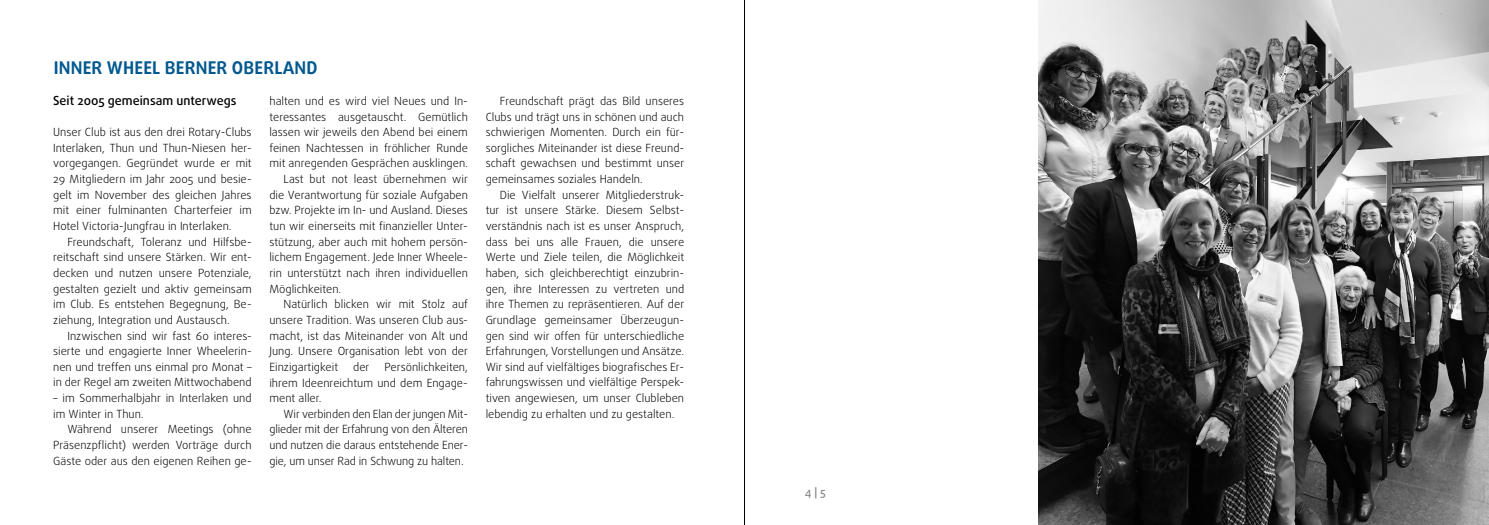
<style>
.page{position:relative;width:1489px;height:525px;background:#fff}
.page>*{position:absolute;margin:0;border:0;box-sizing:border-box;transform-origin:0 0}
.t1{font:700 17.5px "Daxline Pro";letter-spacing:.01em;color:#00588f}
.t2{font:500 12.5px "Daxline Pro";color:#000}
.t3{font:300 11.25px/15.6px "Daxline Pro";color:#000;text-align:justify}
.t4{font:500 11.25px "Daxline Pro";color:#878988}
</style>
<div class="page">
<img style="left:1038px;top:0;width:450px;height:524px">
<hr style="left:744px;top:0;width:1px;height:524px;background:#000">
<h1 class="t1" style="left:54px;top:56px;width:265px">INNER WHEEL BERNER OBERLAND</h1>
<p class="t2" style="left:53px;top:92px;width:185px">Seit 2005 gemeinsam unterwegs</p>
<p class="t3" style="left:53px;top:124px;width:200px">Unser Club ist aus den drei Rotary-Clubs Interlaken, Thun und Thun-Niesen her&shy;vorgegangen. Gegründet wurde er mit 29 Mitgliedern im Jahr 2005 und besie&shy;gelt im November des gleichen Jahres mit einer fulminanten Charterfeier im Hotel Victoria-Jungfrau in Interlaken.</p>
<p class="t3" style="left:53px;top:234px;width:200px;text-indent:14px">Freundschaft, Toleranz und Hilfsbe&shy;reitschaft sind unsere Stärken. Wir ent&shy;decken und nutzen unsere Potenziale, gestalten gezielt und aktiv gemeinsam im Club. Es entstehen Begegnung, Be&shy;ziehung, Integration und Austausch.</p>
<p class="t3" style="left:53px;top:327px;width:200px;text-indent:14px">Inzwischen sind wir fast 60 interes&shy;sierte und engagierte Inner Wheelerin&shy;nen und treffen uns einmal pro Monat – in der Regel am zweiten Mittwochabend</p>
<p class="t3" style="left:53px;top:390px;width:200px">– im Sommerhalbjahr in Interlaken und im Winter in Thun.</p>
<p class="t3" style="left:53px;top:421px;width:200px;text-indent:14px">Während unserer Meetings (ohne Präsenzpflicht) werden Vorträge durch Gäste oder aus den eigenen Reihen ge-</p>
<p class="t3" style="left:269px;top:93px;width:200px">halten und es wird viel Neues und In-</p>
<p class="t3" style="left:269px;top:109px;width:200px">teressantes ausgetauscht. Gemütlich</p>
<p class="t3" style="left:269px;top:124px;width:200px">lassen wir jeweils den Abend bei einem</p>
<p class="t3" style="left:269px;top:140px;width:200px">feinen Nachtessen in fröhlicher Runde</p>
<p class="t3" style="left:269px;top:156px;width:200px">mit anregenden Gesprächen ausklingen.</p>
<p class="t3" style="left:283px;top:171px;width:186px">Last but not least übernehmen wir</p>
<p class="t3" style="left:269px;top:187px;width:200px">die Verantwortung für soziale Aufgaben</p>
<p class="t3" style="left:269px;top:202px;width:200px">bzw. Projekte im In- und Ausland. Dieses</p>
<p class="t3" style="left:269px;top:218px;width:200px">tun wir einerseits mit finanzieller Unter-</p>
<p class="t3" style="left:269px;top:234px;width:200px">stützung, aber auch mit hohem persön-</p>
<p class="t3" style="left:269px;top:249px;width:200px">lichem Engagement. Jede Inner Wheele-</p>
<p class="t3" style="left:269px;top:265px;width:200px">rin unterstützt nach ihren individuellen</p>
<p class="t3" style="left:269px;top:281px;width:73px">Möglichkeiten.</p>
<p class="t3" style="left:283px;top:296px;width:186px">Natürlich blicken wir mit Stolz auf</p>
<p class="t3" style="left:269px;top:312px;width:200px">unsere Tradition. Was unseren Club aus-</p>
<p class="t3" style="left:269px;top:327px;width:200px">macht, ist das Miteinander von Alt und</p>
<p class="t3" style="left:269px;top:343px;width:200px">Jung. Unsere Organisation lebt von der</p>
<p class="t3" style="left:269px;top:359px;width:70px">Einzigartigkeit</p>
<p class="t3" style="left:353px;top:359px;width:18px">der</p>
<p class="t3" style="left:269px;top:359px;width:200px;text-indent:115px">Persönlichkeiten, ihrem Ideenreichtum und dem Engage&shy;ment aller.</p>
<p class="t3" style="left:269px;top:406px;width:200px;text-indent:14px">Wir verbinden den Elan der jungen Mit&shy;glieder mit der Erfahrung von den Älteren und nutzen die daraus entstehende Ener&shy;gie, um unser Rad in Schwung zu halten.</p>
<p class="t3" style="left:485px;top:93px;width:200px;text-indent:14px">Freundschaft prägt das Bild unseres Clubs und trägt uns in schönen und auch schwierigen Momenten. Durch ein für&shy;sorgliches Miteinander ist diese Freund&shy;schaft gewachsen und bestimmt unser gemeinsames soziales Handeln.</p>
<p class="t3" style="left:485px;top:187px;width:200px;text-indent:14px">Die Vielfalt unserer Mitgliederstruk&shy;tur ist unsere Stärke. Diesem Selbst&shy;verständnis nach ist es unser Anspruch, dass bei uns alle Frauen, die unsere Werte und Ziele teilen, die Möglichkeit haben, sich gleichberechtigt einzubrin&shy;gen, ihre Interessen zu vertreten und ihre Themen zu repräsentieren. Auf der Grundlage gemeinsamer Überzeugun&shy;gen sind wir offen für unterschiedliche Erfahrungen, Vorstellungen und Ansätze.<br>Wir sind auf vielfältiges biografisches Er&shy;fahrungswissen und vielfältige Perspek&shy;tiven angewiesen, um unser Clubleben lebendig zu erhalten und zu gestalten.</p>
<p class="t4" style="left:804px;top:484px;width:23px">4 | 5</p>
</div>
